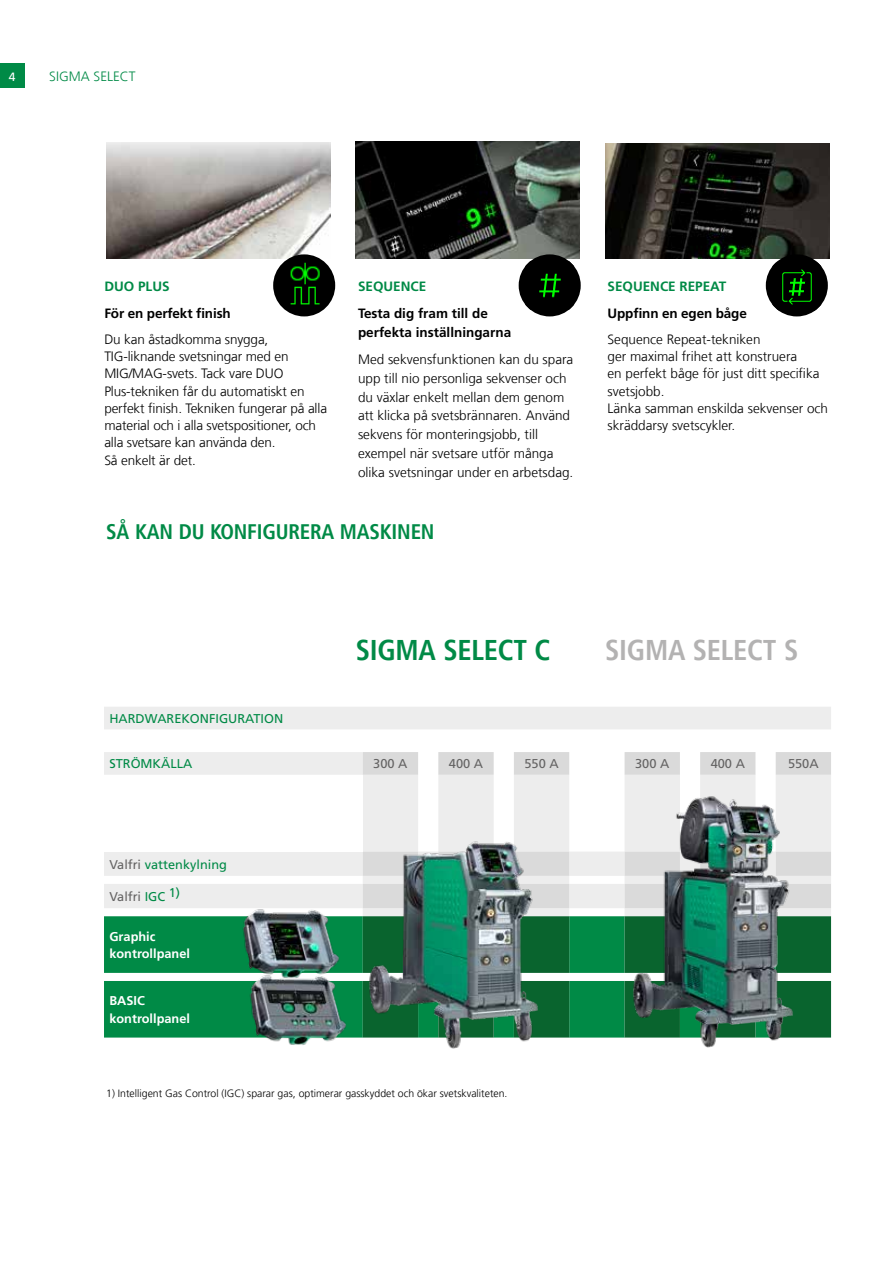
<style>
.page{position:relative;width:893px;height:1263px;background:#fff}
.page>*{position:absolute;margin:0;border:0;box-sizing:border-box;transform-origin:0 0}
.t1{font:700 condensed 28.5px "Frutiger LT Pro";letter-spacing:-.01em;color:#008a46}
.t2{font:700 condensed 28.5px "Frutiger LT Pro";letter-spacing:-.01em;color:#b3b2b2}
.t3{font:700 condensed 21px "Frutiger LT Pro";letter-spacing:-.01em;color:#008a46}
.t4{font:300 13.5px/17.2px "Frutiger LT Com";color:#000}
.t5{font:700 13.5px/18.8px "Frutiger LT Pro";color:#000}
.t6{font:700 13.5px "Frutiger LT Pro";color:#008a46}
.t7{font:300 13.5px "Frutiger LT Com";color:#008a46}
.t8{font:12.9px "Frutiger LT Pro";color:#646363}
.t9{font:12.75px "Frutiger LT Pro";color:#008a46}
.t10{font:700 12.75px/17.2px "Frutiger LT Pro";color:#fff}
.t11{font:12.75px "Frutiger LT Pro";color:#646363}
.t12{font:12px "Frutiger LT Pro";color:#fff}
.t13{font:300 10.5px "Frutiger LT Pro";color:#000}
.s1{color:#646363}
.s2{color:#008a46}
</style>
<div class="page">
<div style="left:0;top:64px;width:24px;height:24px;background:#008a46"></div>
<svg style="left:104px;top:707px;width:727px;height:209px;fill:#ededed"></svg>
<svg style="left:363px;top:752px;width:468px;height:156px"></svg>
<div style="left:104px;top:775px;width:259px;height:76px;background:#fff"></div>
<svg style="left:104px;top:916px;width:259px;height:121px;background:#109152"></svg>
<svg style="left:363px;top:916px;width:468px;height:121px;background:#167d46"></svg>
<img style="left:630px;top:792px;width:167px;height:256px">
<img style="left:366px;top:793px;width:175px;height:256px">
<img style="left:243px;top:969px;width:107px;height:76px">
<img style="left:235px;top:902px;width:107px;height:80px">
<img style="left:106px;top:142px;width:224px;height:116px">
<img style="left:273px;top:254px;width:62px;height:62px;border-radius:31px">
<img style="left:356px;top:141px;width:224px;height:117px">
<img style="left:605px;top:144px;width:224px;height:114px">
<div style="left:766px;top:254px;width:62px;height:62px;background:#000;border-radius:50%"></div>
<img style="left:772px;top:262px;width:49px;height:49px">
<div style="left:519px;top:254px;width:62px;height:62px;background:#000;border-radius:50%"></div>
<img style="left:525px;top:261px;width:49px;height:49px">
<p class="t12" style="left:9px;top:69px;width:8px">4</p>
<p class="t7" style="left:49px;top:68px;width:88px">SIGMA SELECT</p>
<p class="t6" style="left:104px;top:278px;width:67px">DUO PLUS</p>
<p class="t5" style="left:104px;top:304px;width:128px">För en perfekt finish</p>
<p class="t4" style="left:104px;top:331px;width:224px">Du kan åstadkomma snygga,<br>TIG-liknande svetsningar med en<br>MIG/MAG-svets. Tack vare DUO<br>Plus-tekniken får du automatiskt en perfekt finish. Tekniken fungerar på alla material och i alla svetspositioner, och alla svetsare kan använda den.<br>Så enkelt är det.</p>
<p class="t6" style="left:358px;top:278px;width:70px">SEQUENCE</p>
<p class="t5" style="left:358px;top:304px;width:155px">Testa dig fram till de perfekta inställningarna</p>
<p class="t4" style="left:358px;top:350px;width:217px;line-height:18.8px">Med sekvensfunktionen kan du spara upp till nio personliga sekvenser och du växlar enkelt mellan dem genom att klicka på svetsbrännaren. Använd sekvens för monteringsjobb, till exempel när svetsare utför många olika svetsningar under en arbetsdag.</p>
<h2 class="t3" style="left:106px;top:519px;width:330px">SÅ KAN DU KONFIGURERA MASKINEN</h2>
<p class="t6" style="left:607px;top:278px;width:120px">SEQUENCE REPEAT</p>
<p class="t5" style="left:607px;top:304px;width:141px">Uppfinn en egen båge</p>
<p class="t4" style="left:607px;top:331px;width:222px">Sequence Repeat-tekniken<br>ger maximal frihet att konstruera<br>en perfekt båge för just ditt specifika svetsjobb.<br>Länka samman enskilda sekvenser och skräddarsy svetscykler.</p>
<h1 class="t1" style="left:356px;top:633px;width:196px">SIGMA SELECT C</h1>
<h1 class="t2" style="left:605px;top:633px;width:195px">SIGMA SELECT S</h1>
<p class="t9" style="left:109px;top:711px;width:175px">HARDWAREKONFIGURATION</p>
<p class="t9" style="left:109px;top:756px;width:84px">STRÖMKÄLLA</p>
<p class="t8" style="left:373px;top:756px;width:36px">300 A</p>
<p class="t8" style="left:449px;top:756px;width:36px">400 A</p>
<p class="t8" style="left:524px;top:756px;width:36px">550 A</p>
<p class="t8" style="left:635px;top:756px;width:36px">300 A</p>
<p class="t8" style="left:711px;top:756px;width:36px">400 A</p>
<p class="t8" style="left:788px;top:756px;width:32px">550A</p>
<p class="t9" style="left:109px;top:856px;width:119px"><span class="s1">Valfri</span> vattenkylning</p>
<p class="t11" style="left:109px;top:889px;width:72px">Valfri <span class="s2">IGC </span><sup>1)</sup></p>
<p class="t10" style="left:109px;top:928px;width:82px">Graphic kontrollpanel</p>
<p class="t10" style="left:109px;top:992px;width:82px">BASIC kontrollpanel</p>
<p class="t13" style="left:106px;top:1087px;width:403px">1) Intelligent Gas Control (IGC) sparar gas, optimerar gasskyddet och ökar svetskvaliteten.</p>
</div>
